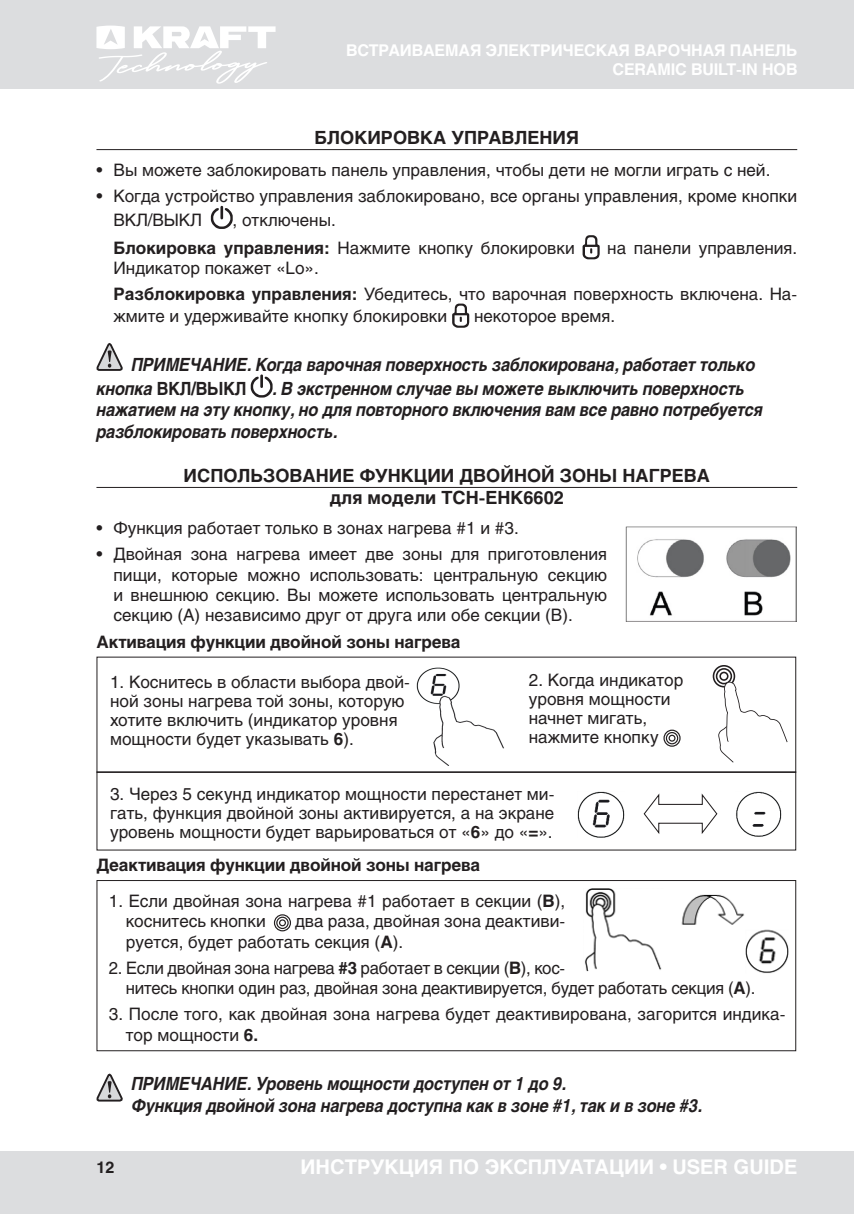
<style>
.page{position:relative;width:854px;height:1214px;background:#fff}
.page>*{position:absolute;margin:0;border:0;box-sizing:border-box;transform-origin:0 0}
.t1{font:700 20px "Helios";color:#fff}
.t2{font:italic 700 18px/21.6px "Helios";letter-spacing:-.01em;color:#231f20;scale:.9 1}
.t3{font:700 18px/21.6px "Helios";color:#231f20;text-align:center}
.t4{font:17px/19px "Helios";color:#231f20}
.t5{font:700 17px "Helios";letter-spacing:-.01em;color:#231f20}
.t6{font:700 16px/19.2px "Helios";letter-spacing:-.01em;color:#fff;text-align:right}
.t7{font:700 16px "Helios";color:#231f20}
.s1{font-weight:700}
.s2{font-style:normal}
</style>
<div class="page">
<div style="left:0;top:0;width:853px;height:88px;background:#dcdddf"></div>
<div style="left:0;top:1151px;width:853px;height:62px;background:#dcdddf"></div>
<hr style="left:853px;top:1151px;width:1px;height:62px;background:#dcdddf">
<svg style="left:96px;top:26px;width:179px;height:58px"></svg>
<hr style="left:96px;top:149px;width:701px;height:1px;background:#231f20">
<hr style="left:96px;top:487px;width:701px;height:1px;background:#231f20">
<svg style="left:211px;top:206px;width:22px;height:23px"></svg>
<svg style="left:582px;top:235px;width:17px;height:24px"></svg>
<svg style="left:452px;top:303px;width:17px;height:25px"></svg>
<svg style="left:96px;top:343px;width:27px;height:28px"></svg>
<svg style="left:251px;top:374px;width:21px;height:23px"></svg>
<img style="left:625px;top:526px;width:171px;height:95px">
<img style="left:416px;top:667px;width:88px;height:98px">
<svg style="left:663px;top:729px;width:18px;height:18px"></svg>
<div style="left:96px;top:771px;width:700px;height:79px;border:1px solid #231f20"></div>
<svg style="left:712px;top:665px;width:75px;height:97px"></svg>
<svg style="left:643px;top:793px;width:74px;height:41px"></svg>
<img style="left:577px;top:791px;width:47px;height:46px">
<img style="left:736px;top:791px;width:45px;height:45px">
<svg style="left:273px;top:914px;width:18px;height:17px"></svg>
<div style="left:96px;top:879px;width:700px;height:172px;border:1px solid #231f20"></div>
<img style="left:585px;top:888px;width:203px;height:85px">
<svg style="left:96px;top:1073px;width:27px;height:29px"></svg>
<p class="t6" style="left:346px;top:40px;width:453px">ВСТРАИВАЕМАЯ ЭЛЕКТРИЧЕСКАЯ ВАРОЧНАЯ ПАНЕЛЬ<br>CERAMIC BUILT-IN HOB</p>
<p class="t3" style="left:314px;top:127px;width:266px">БЛОКИРОВКА УПРАВЛЕНИЯ</p>
<p class="t4" style="left:96px;top:160px;width:675px">• Вы можете заблокировать панель управления, чтобы дети не могли играть с ней.</p>
<p class="t4" style="left:113px;top:184px;width:685px;line-height:23.8px;text-indent:-17px">• Когда устройство управления заблокировано, все органы управления, кроме кнопки<br>ВКЛ/ВЫКЛ</p>
<p class="t4" style="left:113px;top:206px;width:463px;line-height:27.6px;text-indent:119px">, отключены.<br><span class="s1">Блокировка управления:</span> Нажмите кнопку блокировки</p>
<p class="t4" style="left:607px;top:238px;width:191px">на панели управления.</p>
<p class="t4" style="left:113px;top:255px;width:685px;line-height:26px">Индикатор покажет «Lo».<br><span class="s1">Разблокировка управления:</span> Убедитесь, что варочная поверхность включена. На-</p>
<p class="t4" style="left:113px;top:306px;width:335px">жмите и удерживайте кнопку блокировки</p>
<p class="t4" style="left:474px;top:306px;width:143px">некоторое время.</p>
<p class="t2" style="left:96px;top:352px;width:733px;line-height:23.8px;text-indent:35px">ПРИМЕ ЧАНИЕ. Когда варочная поверхность заблокирована, работает только кнопка <span class="s2">ВКЛ/ВЫКЛ</span></p>
<p class="t2" style="left:96px;top:377px;width:741px;text-indent:176px">. В экстренном случае вы можете выключить поверхность нажатием на эту кнопку, но для повторного включения вам все равно потребуется разблокировать поверхность.</p>
<p class="t3" style="left:183px;top:465px;width:528px">ИСПОЛЬЗОВАНИЕ ФУНКЦИИ ДВОЙНОЙ ЗОНЫ НАГРЕВА для модели TCH-EHK6602</p>
<p class="t4" style="left:96px;top:518px;width:423px">• Функция работает только в зонах нагрева #1 и #3.</p>
<p class="t4" style="left:113px;top:543px;width:495px;line-height:20.4px;text-align:justify;text-indent:-17px">• Двойная зона нагрева имеет две зоны для приготовления пищи, которые можно использовать: центральную секцию и внешнюю секцию. Вы можете использовать центральную секцию (A) независимо друг от друга или обе секции (B).</p>
<p class="t5" style="left:96px;top:631px;width:365px">Активация функции двойной зоны нагрева</p>
<p class="t4" style="left:110px;top:672px;width:301px">1. Коснитесь в области выбора двой&shy;ной зоны нагрева той зоны, которую хотите включить (индикатор уровня мощности будет указывать <span class="s1">6</span>).</p>
<p class="t4" style="left:110px;top:783px;width:445px;text-align:justify">3. Через 5 секунд индикатор мощности перестанет ми&shy;гать, функция двойной зоны активируется, а на экране уровень мощности будет варьироваться от «<span class="s1">6</span>» до «<span class="s1">=</span>».</p>
<p class="t4" style="left:528px;top:669px;width:156px">2. Когда индикатор уровня мощности начнет мигать, нажмите кнопку</p>
<p class="t5" style="left:96px;top:854px;width:385px">Деактивация функции двойной зоны нагрева</p>
<p class="t4" style="left:126px;top:890px;width:440px;line-height:20.4px;text-indent:-17px">1. Если двойная зона нагрева #1 работает в секции (<span class="s1">В</span>), коснитесь кнопки</p>
<p class="t4" style="left:126px;top:910px;width:440px;line-height:20.4px;text-indent:169px">два раза, двойная зона деактиви&shy;руется, будет работать секция (<span class="s1">А</span>).</p>
<p class="t4" style="left:126px;top:957px;width:630px;line-height:20.4px;text-indent:-17px">2. Если двойная зона нагрева <span class="s1">#3</span> работает в секции (<span class="s1">В</span>), кос-<br>нитесь кнопки один раз, двойная зона деактивируется, будет работать секция (<span class="s1">А</span>).</p>
<p class="t4" style="left:126px;top:1003px;width:661px;line-height:20.4px;text-indent:-17px">3. После того, как двойная зона нагрева будет деактивирована, загорится индика&shy;тор мощности <span class="s1">6.</span></p>
<p class="t2" style="left:131px;top:1072px;width:635px">ПРИМЕ ЧАНИЕ. Уровень мощности доступен от 1 до 9.<br>Функция двойной зона нагрева доступна как в зоне #1, так и в зоне #3.</p>
<p class="t7" style="left:96px;top:1157px;width:19px">12</p>
<p class="t1" style="left:300px;top:1155px;width:498px">ИНСТРУКЦИЯ ПО ЭКСПЛУАТАЦИИ • USER GUIDE</p>
</div>
